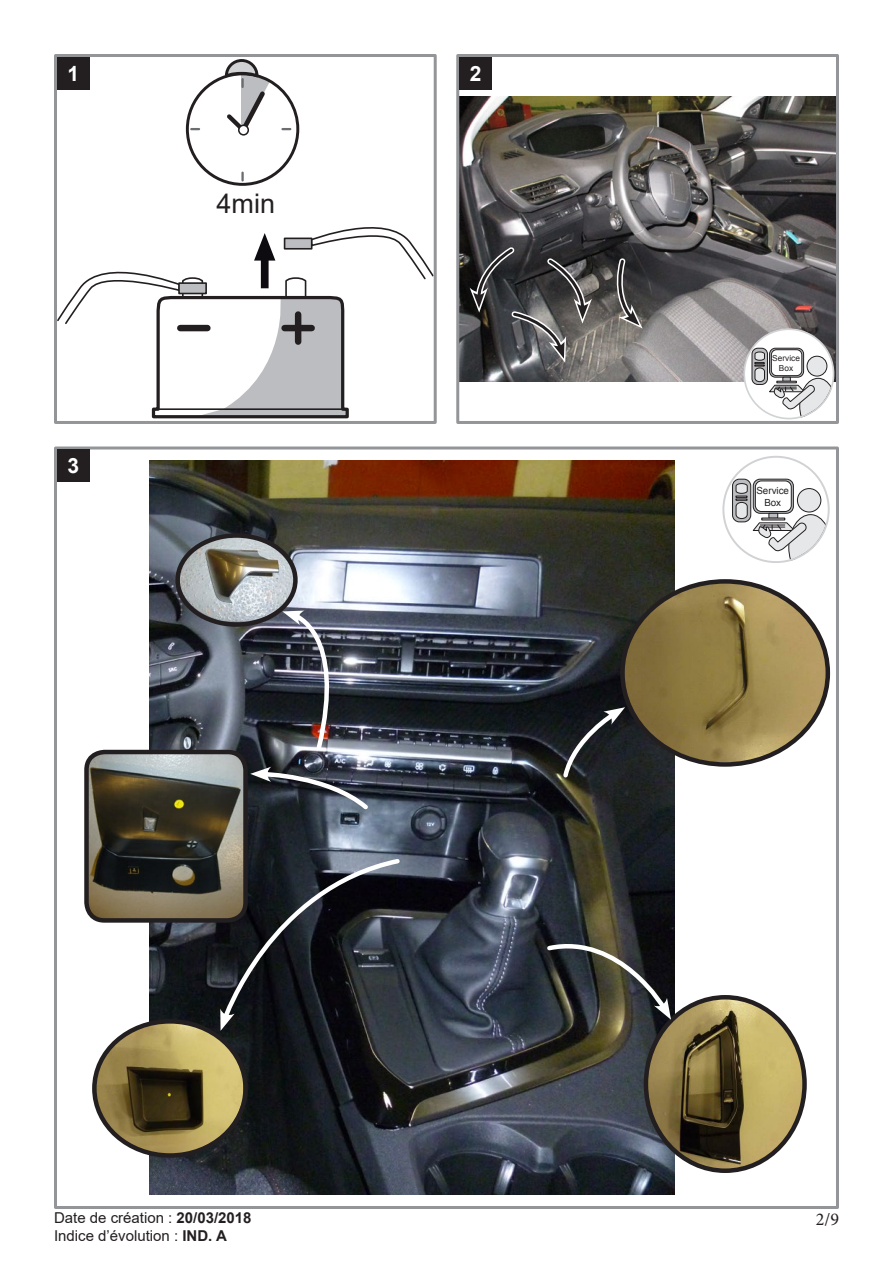
<style>
.page{position:relative;width:893px;height:1263px;background:#fff}
.page>*{position:absolute;margin:0;border:0;box-sizing:border-box;transform-origin:0 0}
.t1{font:36.9px "Myriad Pro";color:#231f20}
.t2{font:27px "Arial";color:#231f20}
.t3{font:700 21px "Arial";color:#fff}
.t4{font:18px "Minion Pro";color:#231f20}
.t5{font:15px "Arial";color:#231f20}
.t6{font:9.75px/11.7px "Arial";color:#231f20;text-align:center}
.t7{font:8.25px/9.9px "Arial";color:#231f20;text-align:center}
.s1{font-weight:700}
</style>
<div class="page">
<svg style="left:58px;top:227px;width:375px;height:192px"></svg>
<hr style="left:158px;top:408px;width:185px;height:2px;background:#231f20">
<div style="left:54px;top:54px;width:383px;height:370px;border:3px solid #939598"></div>
<img style="left:460px;top:97px;width:375px;height:284px">
<div style="left:456px;top:54px;width:383px;height:370px;border:3px solid #939598"></div>
<div style="left:54px;top:446px;width:785px;height:763px;border:3px solid #939598"></div>
<svg style="left:744px;top:329px;width:90px;height:89px"></svg>
<div style="left:769px;top:348px;width:35px;height:29px;border:1px solid #231f20;border-radius:6px"></div>
<div style="left:771px;top:350px;width:31px;height:26px;border:1px solid #231f20;border-radius:5px"></div>
<svg style="left:752px;top:348px;width:15px;height:36px"></svg>
<div style="left:752px;top:348px;width:16px;height:37px;border:1px solid #231f20;border-radius:6px"></div>
<div style="left:743px;top:328px;width:91px;height:91px;border:2px solid #d1d2d4;border-radius:50%"></div>
<svg style="left:755px;top:352px;width:77px;height:67px"></svg>
<img style="left:149px;top:461px;width:526px;height:734px">
<img style="left:89px;top:752px;width:157px;height:166px">
<div style="left:84px;top:750px;width:164px;height:173px;border:4px solid #231f20;border-radius:18px"></div>
<img style="left:624px;top:582px;width:202px;height:180px">
<div style="left:620px;top:579px;width:210px;height:188px;border:4px solid #231f20;border-radius:50%"></div>
<img style="left:94px;top:1021px;width:150px;height:133px">
<div style="left:92px;top:1019px;width:156px;height:139px;border:4px solid #231f20;border-radius:50%"></div>
<img style="left:646px;top:999px;width:158px;height:172px">
<div style="left:644px;top:995px;width:163px;height:178px;border:4px solid #231f20;border-radius:50%"></div>
<img style="left:180px;top:535px;width:115px;height:87px">
<div style="left:175px;top:533px;width:123px;height:94px;border:4px solid #231f20;border-radius:50%"></div>
<svg style="left:753px;top:479px;width:40px;height:34px"></svg>
<div style="left:753px;top:479px;width:41px;height:35px;border:1px solid #231f20;border-radius:7px"></div>
<div style="left:755px;top:481px;width:36px;height:31px;border:1px solid #231f20;border-radius:6px"></div>
<svg style="left:732px;top:479px;width:19px;height:43px"></svg>
<div style="left:732px;top:479px;width:19px;height:43px;border:1px solid #231f20;border-radius:7px"></div>
<svg style="left:736px;top:483px;width:91px;height:80px"></svg>
<svg style="left:282px;top:610px;width:64px;height:143px;background:#555761"></svg>
<svg style="left:544px;top:933px;width:127px;height:87px;background:#3e3f3b"></svg>
<svg style="left:250px;top:767px;width:122px;height:46px;background:#494f59"></svg>
<svg style="left:220px;top:856px;width:183px;height:175px;background:#2a2d32"></svg>
<svg style="left:560px;top:707px;width:65px;height:74px;background:#303437"></svg>
<svg style="left:185px;top:59px;width:115px;height:127px"></svg>
<svg style="left:470px;top:242px;width:122px;height:121px;background:#4d4c4d"></svg>
<svg style="left:616px;top:254px;width:27px;height:74px;background:#565454"></svg>
<div style="left:459px;top:57px;width:33px;height:33px;background:#231f20"></div>
<div style="left:57px;top:57px;width:32px;height:33px;background:#231f20"></div>
<div style="left:57px;top:449px;width:32px;height:33px;background:#231f20"></div>
<p class="t3" style="left:67px;top:59px;width:13px">1</p>
<p class="t3" style="left:470px;top:59px;width:13px">2</p>
<p class="t3" style="left:67px;top:451px;width:13px">3</p>
<p class="t1" style="left:204px;top:180px;width:80px">5min</p>
<p class="t2" style="left:216px;top:185px;width:60px">4min</p>
<p class="t7" style="left:772px;top:353px;width:29px">Service<br>Box</p>
<p class="t6" style="left:756px;top:485px;width:34px">Service<br>Box</p>
<p class="t5" style="left:54px;top:1207px;width:199px">Date de création : <span class="s1">20/03/2018</span></p>
<p class="t4" style="left:816px;top:1207px;width:25px">2/9</p>
<p class="t5" style="left:54px;top:1225px;width:174px">Indice d’évolution : <span class="s1">IND. A</span></p>
</div>
